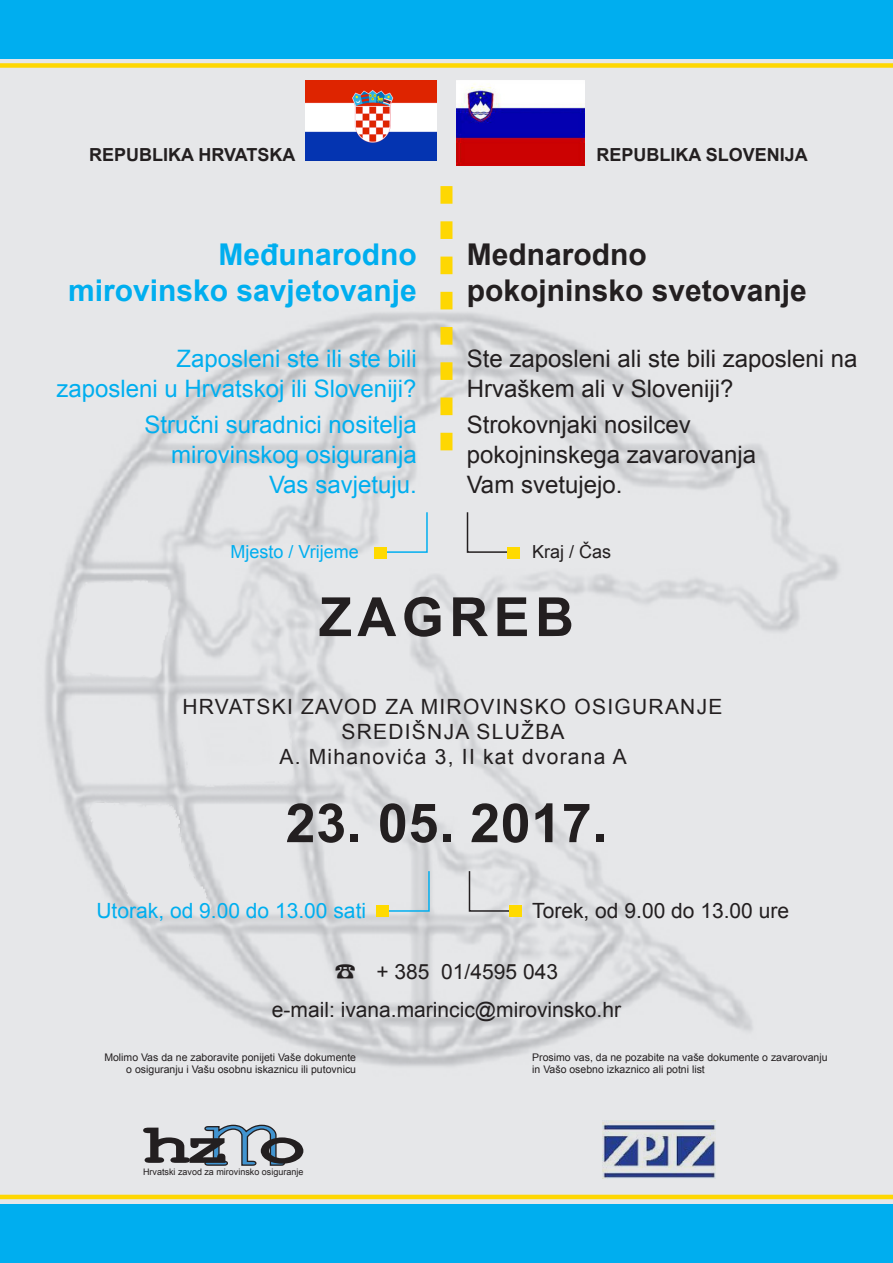
<style>
.page{position:relative;width:893px;height:1263px;background:#fff}
.page>*{position:absolute;margin:0;border:0;box-sizing:border-box;transform-origin:0 0}
.t1{font:700 54px "Arial";letter-spacing:.055em;color:#231f20}
.t2{font:700 30px "Arial";color:#00aeef}
.t3{font:700 30px "Arial";color:#231f20}
.t4{font:24px "Arial";color:#00aeef}
.t5{font:24px "Arial";color:#231f20}
.t6{font:21px "Arial";letter-spacing:.06em;color:#231f20}
.t7{font:21px "Arial";color:#231f20}
.t8{font:21px "Arial";color:#00aeef}
.t9{font:700 18px "Arial";color:#231f20}
.t10{font:18px "Arial";color:#00aeef}
.t11{font:18px "Arial";color:#231f20}
.t12{font:10.5px "Arial";color:#231f20}
.t13{font:9px "Arial";color:#231f20}
.s1{font-family:"Koz Go Pro"}
</style>
<div class="page">
<div style="left:0;top:55px;width:893px;height:1153px;background:#e6e7e9"></div>
<img style="left:45px;top:272px;width:794px;height:795px">
<div style="left:0;top:0;width:893px;height:59px;background:#00aeef"></div>
<div style="left:0;top:1204px;width:893px;height:59px;background:#00aeef"></div>
<svg style="left:440px;top:186px;width:12px;height:264px"></svg>
<img style="left:306px;top:81px;width:131px;height:80px">
<div style="left:0;top:63px;width:893px;height:5px;background:#fed702"></div>
<hr style="left:0;top:1195px;width:893px;height:4px;background:#fed702">
<svg style="left:385px;top:511px;width:43px;height:43px"></svg>
<svg style="left:466px;top:511px;width:43px;height:43px"></svg>
<div style="left:375px;top:547px;width:12px;height:11px;background:#ffda00"></div>
<div style="left:507px;top:547px;width:12px;height:11px;background:#ffda00"></div>
<svg style="left:143px;top:1124px;width:160px;height:42px"></svg>
<img style="left:457px;top:81px;width:128px;height:84px">
<img style="left:603px;top:1121px;width:113px;height:58px">
<svg style="left:387px;top:870px;width:43px;height:42px"></svg>
<svg style="left:468px;top:870px;width:43px;height:42px"></svg>
<div style="left:377px;top:906px;width:12px;height:11px;background:#ffda00"></div>
<div style="left:509px;top:906px;width:12px;height:11px;background:#ffda00"></div>
<p class="t9" style="left:89px;top:143px;width:208px">REPUBLIKA HRVATSKA</p>
<p class="t9" style="left:596px;top:143px;width:213px">REPUBLIKA SLOVENIJA</p>
<p class="t2" style="left:218px;top:234px;width:200px">Međunarodno</p>
<p class="t2" style="left:68px;top:270px;width:350px">mirovinsko savjetovanje</p>
<p class="t4" style="left:177px;top:343px;width:242px">Zaposleni ste ili ste bili</p>
<p class="t4" style="left:57px;top:373px;width:362px">zaposleni u Hrvatskoj ili Sloveniji?</p>
<p class="t4" style="left:145px;top:409px;width:274px">Stručni suradnici nositelja</p>
<p class="t4" style="left:171px;top:439px;width:247px">mirovinskog osiguranja</p>
<p class="t4" style="left:269px;top:469px;width:149px">Vas savjetuju.</p>
<p class="t3" style="left:467px;top:234px;width:181px">Mednarodno</p>
<p class="t3" style="left:467px;top:270px;width:342px">pokojninsko svetovanje</p>
<p class="t5" style="left:467px;top:343px;width:392px">Ste zaposleni ali ste bili zaposleni na</p>
<p class="t5" style="left:467px;top:373px;width:268px">Hrvaškem ali v Sloveniji?</p>
<p class="t5" style="left:467px;top:409px;width:226px">Strokovnjaki nosilcev</p>
<p class="t5" style="left:467px;top:439px;width:291px">pokojninskega zavarovanja</p>
<p class="t5" style="left:467px;top:469px;width:157px">Vam svetujejo.</p>
<p class="t10" style="left:231px;top:540px;width:130px">Mjesto / Vrijeme</p>
<p class="t11" style="left:532px;top:540px;width:81px">Kraj / Čas</p>
<p class="t1" style="left:319px;top:581px;width:256px">ZAGREB</p>
<p class="t6" style="left:183px;top:693px;width:541px">HRVATSKI ZAVOD ZA MIROVINSKO OSIGURANJE</p>
<p class="t6" style="left:341px;top:718px;width:225px">SREDIŠNJA SLUŽBA</p>
<p class="t6" style="left:279px;top:743px;width:349px">A. Mihanovića 3, II kat dvorana A</p>
<p class="t1" style="left:286px;top:787px;width:323px">23. 05. 2017.</p>
<p class="t8" style="left:96px;top:897px;width:271px">Utorak, od 9.00 do 13.00 sati</p>
<p class="t7" style="left:532px;top:897px;width:258px">Torek, od 9.00 do 13.00 ure</p>
<p class="t7" style="left:335px;top:958px;width:225px"><span class="s1">☎</span> + 385 01/4595 043</p>
<p class="t7" style="left:272px;top:995px;width:351px">e-mail: ivana.marincic@mirovinsko.hr</p>
<p class="t12" style="left:104px;top:1050px;width:253px">Molimo Vas da ne zaboravite ponijeti Vaše dokumente</p>
<p class="t12" style="left:126px;top:1063px;width:231px">o osiguranju i Vašu osobnu iskaznicu ili putovnicu</p>
<p class="t13" style="left:143px;top:1165px;width:162px">Hrvatski zavod za mirovinsko osiguranje</p>
<p class="t12" style="left:532px;top:1050px;width:297px">Prosimo vas, da ne pozabite na vaše dokumente o zavarovanju</p>
<p class="t12" style="left:532px;top:1063px;width:174px">in Vašo osebno izkaznico ali potni list</p>
</div>
